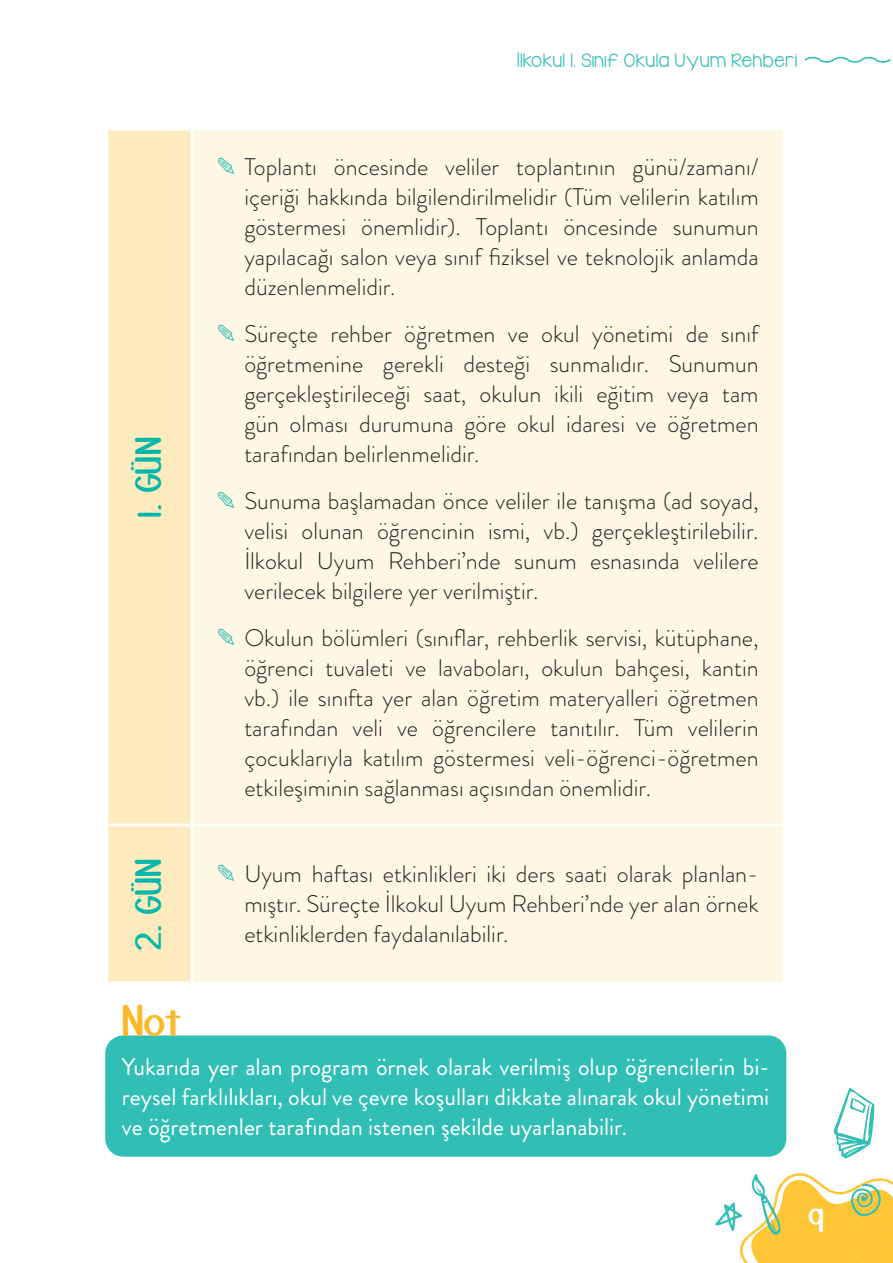
<style>
.page{position:relative;width:893px;height:1263px;background:#fff}
.page>*{position:absolute;margin:0;border:0;box-sizing:border-box;transform-origin:0 0}
.t1{font:36px "DJB Stinky Marker";color:#fcb827}
.t2{font:30px "DJB Stinky Marker";color:#03b8a8}
.t3{font:27px "DJB Stinky Marker";color:#fff}
.t4{font:300 24px/30px "Brandon Grotesque";color:#231f20;text-align:justify}
.t5{font:24px/30px "Brandon Grotesque";color:#fff;text-align:justify}
.t6{font:15px "KG Lego House";letter-spacing:.065em;color:#31beb5}
.s1{font-size:27px}
.s2{font-family:"Hello Doodles";font-weight:400;color:#31beb5}
</style>
<div class="page">
<svg style="left:833px;top:1087px;width:41px;height:72px"></svg>
<svg style="left:715px;top:1173px;width:178px;height:90px"></svg>
<svg style="left:804px;top:56px;width:87px;height:7px"></svg>
<div style="left:108px;top:131px;width:82px;height:850px;background:#fdeabd"></div>
<div style="left:193px;top:131px;width:590px;height:850px;background:#fef7e3"></div>
<hr style="left:192px;top:823px;width:594px;height:3px;background:#fff">
<hr style="left:105px;top:823px;width:87px;height:3px;background:#fff">
<div style="left:105px;top:1035px;width:681px;height:122px;background:#31beb5;border-radius:18px"></div>
<p class="t6" style="left:518px;top:50px;width:281px">İlkokul 1. Sınıf Okula Uyum Rehberi</p>
<p class="t2" style="left:128px;top:518px;width:83px;rotate:-90deg"><span class="s1">1</span>. GÜN</p>
<p class="t4" style="left:244px;top:153px;width:516px;text-indent:-27px"><span class="s2">K</span> Toplantı öncesinde veliler toplantının günü/zamanı/ içeriği hakkında bilgilendirilmelidir (Tüm velilerin katılım göstermesi önemlidir). Toplantı öncesinde sunumun yapılacağı salon veya sınıf fiziksel ve teknolojik anlamda düzenlenmelidir.</p>
<p class="t4" style="left:244px;top:320px;width:516px;text-indent:-27px"><span class="s2">K</span> Süreçte rehber öğretmen ve okul yönetimi de sınıf öğretmenine gerekli desteği sunmalıdır. Sunumun gerçekleştirileceği saat, okulun ikili eğitim veya tam gün olması durumuna göre okul idaresi ve öğretmen tarafından belirlenmelidir.</p>
<p class="t4" style="left:244px;top:487px;width:516px;text-indent:-27px"><span class="s2">K</span> Sunuma başlamadan önce veliler ile tanışma (ad soyad, velisi olunan öğrencinin ismi, vb.) gerçekleştirilebilir.<br>İlkokul Uyum Rehberi’nde sunum esnasında velilere verilecek bilgilere yer verilmiştir.</p>
<p class="t4" style="left:244px;top:624px;width:516px;text-indent:-27px"><span class="s2">K</span> Okulun bölümleri (sınıflar, rehberlik servisi, kütüphane, öğrenci tuvaleti ve lavaboları, okulun bahçesi, kantin vb.) ile sınıfta yer alan öğretim materyalleri öğretmen tarafından veli ve öğrencilere tanıtılır. Tüm velilerin çocuklarıyla katılım göstermesi veli-öğrenci-öğretmen etkileşiminin sağlanması açısından önemlidir.</p>
<p class="t2" style="left:128px;top:950px;width:94px;rotate:-90deg">2. GÜN</p>
<p class="t4" style="left:244px;top:860px;width:516px;text-indent:-27px"><span class="s2">K</span> Uyum haftası etkinlikleri iki ders saati olarak planlan&shy;mıştır. Süreçte İlkokul Uyum Rehberi’nde yer alan örnek etkinliklerden faydalanılabilir.</p>
<h1 class="t1" style="left:122px;top:997px;width:60px">Not</h1>
<p class="t5" style="left:122px;top:1053px;width:649px">Yukarıda yer alan program örnek olarak verilmiş olup öğrencilerin bi&shy;reysel farklılıkları, okul ve çevre koşulları dikkate alınarak okul yönetimi ve öğretmenler tarafından istenen şekilde uyarlanabilir.</p>
<p class="t3" style="left:809px;top:1207px;width:18px">9</p>
</div>
